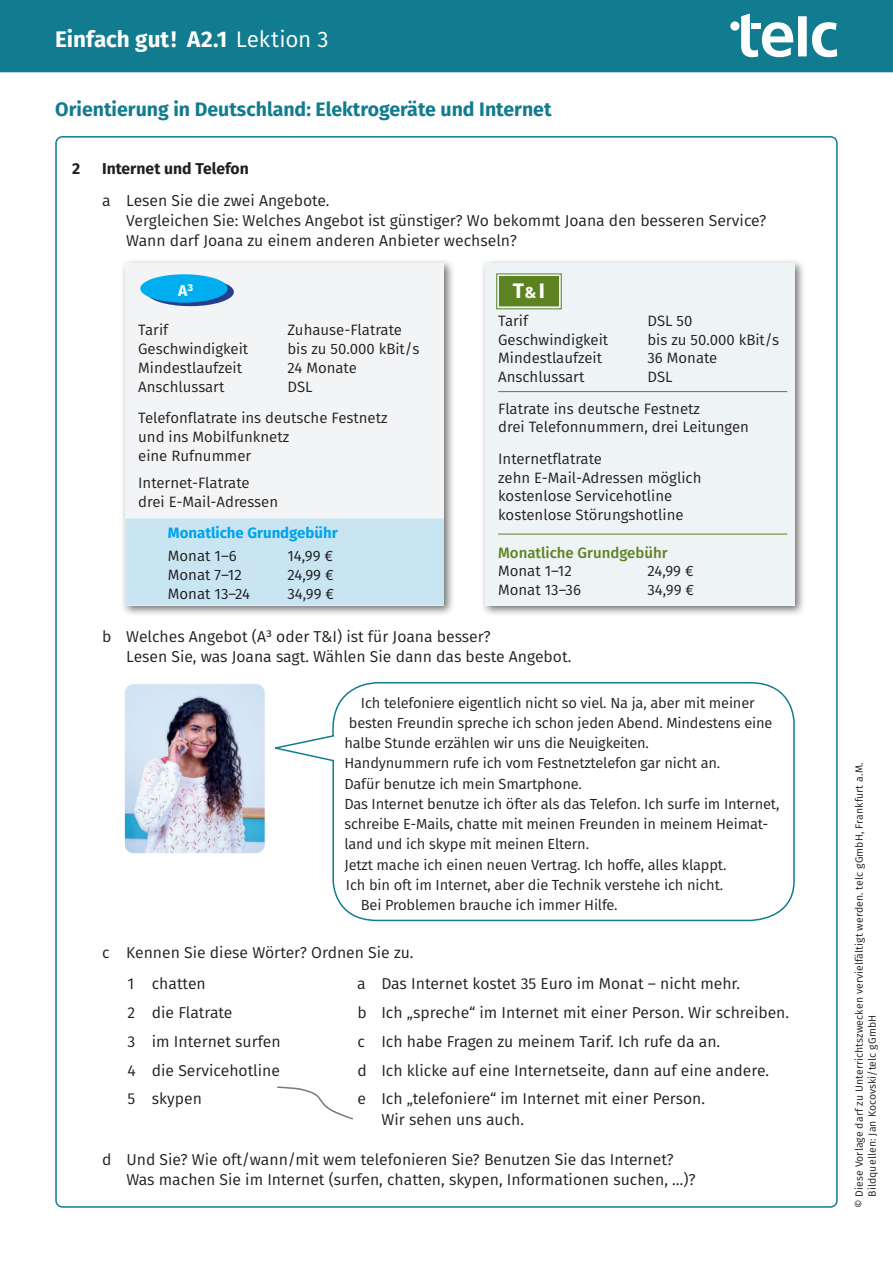
<style>
.page{position:relative;width:893px;height:1263px;background:#fff}
.page>*{position:absolute;margin:0;border:0;box-sizing:border-box;transform-origin:0 0}
.t1{font:700 22.5px "Fira Sans";color:#fff}
.t2{font:700 21px "Fira Sans";color:#fff}
.t3{font:700 19.5px "Fira Sans";color:#117c90}
.t4{font:15.75px/20.2px "Fira Sans";color:#231f20}
.t5{font:700 15.75px "Fira Sans";color:#231f20}
.t6{font:700 15.75px "Fira Sans";color:#fff}
.t7{font:15px/18.8px "Fira Sans";color:#231f20}
.t8{font:700 15px "Fira Sans";color:#00aeef}
.t9{font:500 15px "Fira Sans";color:#5d8222}
.t10{font:14.7px "Fira Sans";letter-spacing:-.01em;color:#231f20}
.t11{font:10.5px/12.8px "Fira Sans";letter-spacing:.01em;color:#231f20}
.s1{font-weight:400}
.s2{font-size:15.75px}
</style>
<div class="page">
<div style="left:0;top:0;width:893px;height:72px;background:#117c90"></div>
<svg style="left:277px;top:1086px;width:76px;height:34px"></svg>
<img style="left:125px;top:684px;width:140px;height:169px">
<svg style="left:275px;top:682px;width:520px;height:240px"></svg>
<div style="left:120px;top:258px;width:336px;height:359px;background:#231f20;opacity:.65"></div>
<div style="left:125px;top:264px;width:319px;height:342px;background:#f3f4f5"></div>
<div style="left:125px;top:518px;width:319px;height:87px;background:#cae5f2"></div>
<div style="left:480px;top:258px;width:326px;height:359px;background:#231f20;opacity:.65"></div>
<div style="left:485px;top:264px;width:310px;height:342px;background:#eef3f5"></div>
<svg style="left:496px;top:273px;width:66px;height:37px;background:#7e9c53"></svg>
<div style="left:499px;top:276px;width:60px;height:30px;border:3px solid #5d8222"></div>
<hr style="left:498px;top:534px;width:289px;height:1px;background:#5d8222">
<hr style="left:498px;top:391px;width:289px;height:1px;background:#5d8222">
<div style="left:146px;top:278px;width:88px;height:28px;background:#253f8e;border-radius:50%"></div>
<div style="left:140px;top:274px;width:88px;height:29px;background:#00aeef;border-radius:50%"></div>
<svg style="left:741px;top:14px;width:52px;height:43px"></svg>
<div style="left:798px;top:16px;width:9px;height:40px;background:#fff"></div>
<svg style="left:812px;top:22px;width:25px;height:35px"></svg>
<div style="left:730px;top:21px;width:9px;height:10px;background:#fff;border-radius:50%"></div>
<div style="left:752px;top:23px;width:9px;height:6px;background:#fff"></div>
<h1 class="t1" style="left:55px;top:20px;width:275px">Einfach gut! A2.1 <span class="s1">Lektion 3</span></h1>
<p class="t3" style="left:55px;top:93px;width:498px">Orientierung in Deutschland: Elektrogeräte und Internet</p>
<p class="t5" style="left:72px;top:155px;width:10px">2</p>
<p class="t5" style="left:102px;top:155px;width:148px">Internet und Telefon</p>
<p class="t4" style="left:126px;top:190px;width:641px;text-indent:-24px">a Lesen Sie die zwei Angebote.<br>Vergleichen Sie: Welches Angebot ist günstiger? Wo bekommt Joana den besseren Service?<br>Wann darf Joana zu einem anderen Anbieter wechseln?</p>
<p class="t6" style="left:178px;top:277px;width:17px">A³</p>
<h2 class="t2" style="left:513px;top:273px;width:33px">T<span class="s2">&amp;</span>I</h2>
<p class="t7" style="left:138px;top:320px;width:31px">Tarif</p>
<p class="t7" style="left:287px;top:320px;width:116px">Zuhause-Flatrate</p>
<p class="t7" style="left:138px;top:339px;width:112px">Geschwindigkeit</p>
<p class="t7" style="left:287px;top:339px;width:133px">bis zu 50.000 kBit/s</p>
<p class="t7" style="left:138px;top:358px;width:105px">Mindestlaufzeit</p>
<p class="t7" style="left:287px;top:358px;width:71px">24 Monate</p>
<p class="t7" style="left:138px;top:377px;width:88px">Anschlussart</p>
<p class="t7" style="left:138px;top:370px;width:251px;line-height:31.5px;text-indent:149px">DSL<br>Telefonflatrate ins deutsche Festnetz</p>
<p class="t7" style="left:138px;top:427px;width:153px">und ins Mobilfunknetz eine Rufnummer</p>
<p class="t7" style="left:138px;top:473px;width:141px">Internet-Flatrate drei E-Mail-Adressen</p>
<p class="t8" style="left:168px;top:520px;width:171px">Monatliche Grundgebühr</p>
<p class="t7" style="left:168px;top:546px;width:70px">Monat 1–6</p>
<p class="t7" style="left:287px;top:546px;width:47px">14,99 €</p>
<p class="t7" style="left:168px;top:565px;width:75px">Monat 7–12</p>
<p class="t7" style="left:287px;top:565px;width:48px">24,99 €</p>
<p class="t7" style="left:168px;top:584px;width:84px">Monat 13–24</p>
<p class="t7" style="left:287px;top:584px;width:48px">34,99 €</p>
<p class="t7" style="left:498px;top:311px;width:31px">Tarif</p>
<p class="t7" style="left:647px;top:311px;width:46px">DSL 50</p>
<p class="t7" style="left:498px;top:330px;width:112px">Geschwindigkeit</p>
<p class="t7" style="left:647px;top:330px;width:133px">bis zu 50.000 kBit/s</p>
<p class="t7" style="left:498px;top:348px;width:105px">Mindestlaufzeit</p>
<p class="t7" style="left:647px;top:348px;width:71px">36 Monate</p>
<p class="t7" style="left:498px;top:367px;width:88px">Anschlussart</p>
<p class="t7" style="left:498px;top:361px;width:203px;line-height:31.5px;text-indent:149px">DSL<br>Flatrate ins deutsche Festnetz</p>
<p class="t7" style="left:498px;top:411px;width:252px;line-height:31.5px">drei Telefonnummern, drei Leitungen<br>Internetflatrate</p>
<p class="t7" style="left:498px;top:468px;width:205px">zehn E-Mail-Adressen möglich kostenlose Servicehotline kostenlose Störungshotline</p>
<p class="t9" style="left:498px;top:540px;width:171px">Monatliche Grundgebühr</p>
<p class="t7" style="left:498px;top:561px;width:75px">Monat 1–12</p>
<p class="t7" style="left:647px;top:561px;width:48px">24,99 €</p>
<p class="t7" style="left:498px;top:580px;width:84px">Monat 13–36</p>
<p class="t7" style="left:647px;top:580px;width:48px">34,99 €</p>
<p class="t4" style="left:126px;top:625px;width:447px;text-indent:-24px">b Welches Angebot (A³ oder T&amp;I) ist für Joana besser?<br>Lesen Sie, was Joana sagt. Wählen Sie dann das beste Angebot.</p>
<p class="t10" style="left:361px;top:691px;width:395px">Ich telefoniere eigentlich nicht so viel. Na ja, aber mit meiner</p>
<p class="t10" style="left:349px;top:712px;width:425px">besten Freundin spreche ich schon jeden Abend. Mindestens eine</p>
<p class="t10" style="left:344px;top:732px;width:306px">halbe Stunde erzählen wir uns die Neuigkeiten.</p>
<p class="t10" style="left:344px;top:752px;width:377px">Handynummern rufe ich vom Festnetztelefon gar nicht an.</p>
<p class="t10" style="left:344px;top:772px;width:239px">Dafür benutze ich mein Smartphone.</p>
<p class="t10" style="left:344px;top:793px;width:436px">Das Internet benutze ich öfter als das Telefon. Ich surfe im Internet,</p>
<p class="t10" style="left:344px;top:813px;width:425px">schreibe E-Mails, chatte mit meinen Freunden in meinem Heimat-</p>
<p class="t10" style="left:344px;top:833px;width:246px">land und ich skype mit meinen Eltern.</p>
<p class="t10" style="left:344px;top:853px;width:383px">Jetzt mache ich einen neuen Vertrag. Ich hoffe, alles klappt.</p>
<p class="t10" style="left:346px;top:874px;width:379px">Ich bin oft im Internet, aber die Technik verstehe ich nicht.</p>
<p class="t10" style="left:361px;top:894px;width:258px">Bei Problemen brauche ich immer Hilfe.</p>
<p class="t4" style="left:128px;top:936px;width:287px;line-height:31.5px;text-indent:-26px">c Kennen Sie diese Wörter? Ordnen Sie zu.<br>1 chatten</p>
<p class="t4" style="left:357px;top:973px;width:384px">a Das Internet kostet 35 Euro im Monat – nicht mehr.</p>
<p class="t4" style="left:128px;top:1002px;width:106px">2 die Flatrate</p>
<p class="t4" style="left:357px;top:1002px;width:433px">b Ich „spreche“ im Internet mit einer Person. Wir schreiben.</p>
<p class="t4" style="left:128px;top:1031px;width:155px">3 im Internet surfen</p>
<p class="t4" style="left:357px;top:1031px;width:364px">c Ich habe Fragen zu meinem Tarif. Ich rufe da an.</p>
<p class="t4" style="left:128px;top:1060px;width:154px">4 die Servicehotline</p>
<p class="t4" style="left:357px;top:1060px;width:413px">d Ich klicke auf eine Internetseite, dann auf eine andere.</p>
<p class="t4" style="left:128px;top:1088px;width:76px">5 skypen</p>
<p class="t4" style="left:381px;top:1088px;width:325px;text-indent:-24px">e Ich „telefoniere“ im Internet mit einer Person.<br>Wir sehen uns auch.</p>
<p class="t4" style="left:126px;top:1149px;width:571px;text-indent:-24px">d Und Sie? Wie oft/wann/mit wem telefonieren Sie? Benutzen Sie das Internet?<br>Was machen Sie im Internet (surfen, chatten, skypen, Informationen suchen, …)?</p>
<p class="t11" style="left:853px;top:1197px;width:436px;text-indent:-12px;rotate:-90deg">© Diese Vorlage darf zu Unterrichtszwecken vervielfältigt werden. telc gGmbH, Frankfurt a.M.<br>Bildquellen: Jan Kocovski/telc gGmbH</p>
</div>
